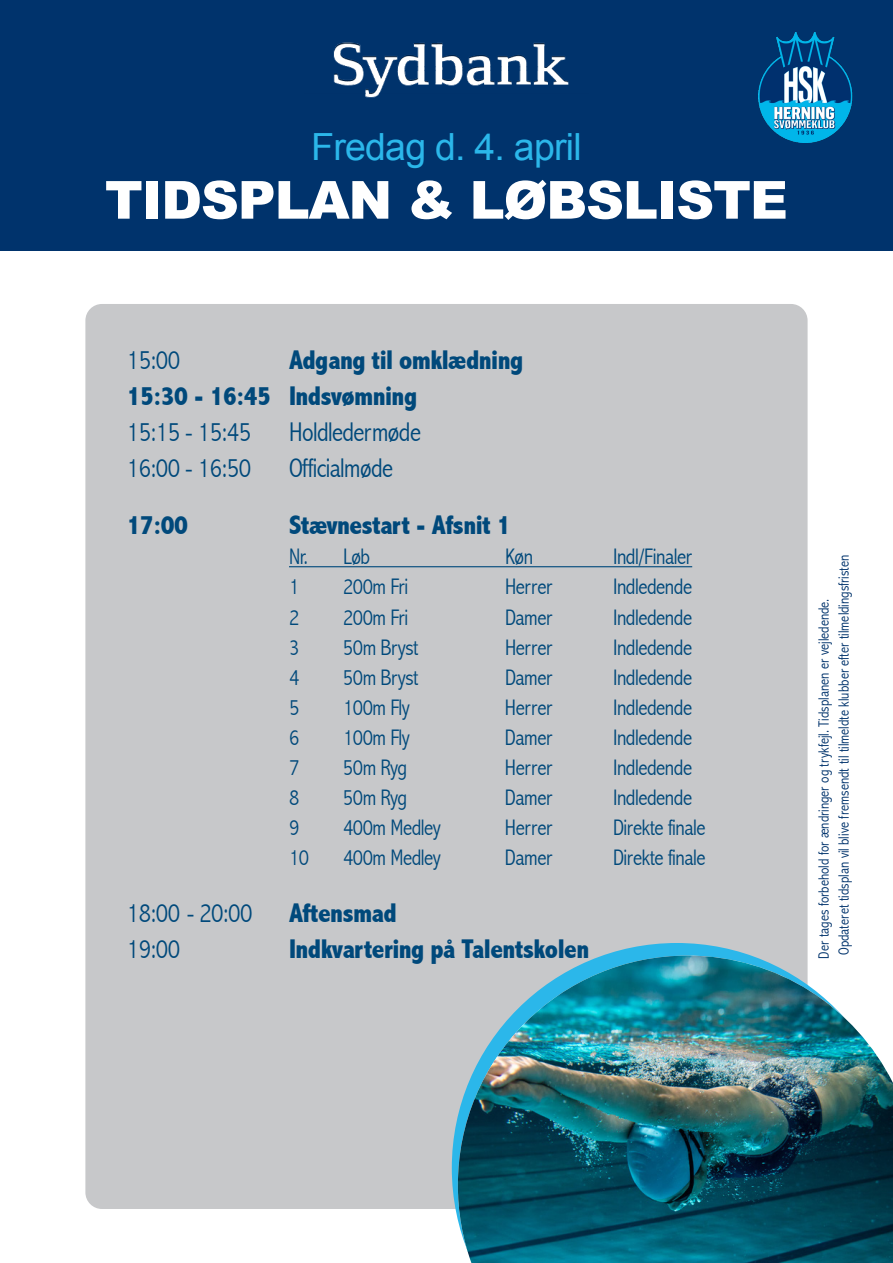
<style>
.page{position:relative;width:893px;height:1263px;background:#fff}
.page>*{position:absolute;margin:0;border:0;box-sizing:border-box;transform-origin:0 0}
.t1{font:900 52.5px "Arial";letter-spacing:-.02em;color:#fff}
.t2{font:37.5px "Arial";letter-spacing:-.02em;color:#2bb7ea}
.t3{font:800 condensed 27.15px "Abadi";letter-spacing:-.02em;color:#00497b}
.t4{font:300 condensed 27.15px "Abadi";letter-spacing:-.02em;color:#00497b}
.t5{font:300 condensed 22.5px "Abadi";letter-spacing:-.02em;color:#00497b}
.t6{font:300 condensed 15px "Abadi";color:#00336c}
</style>
<div class="page">
<div style="left:0;top:0;width:893px;height:251px;background:#00336c"></div>
<img style="left:333px;top:42px;width:236px;height:56px">
<img style="left:758px;top:32px;width:95px;height:111px">
<div style="left:85px;top:304px;width:723px;height:905px;background:#c7c8ca;border-radius:17px"></div>
<hr style="left:289px;top:566px;width:403px;height:1px;background:#00497b">
<svg style="left:452px;top:943px;width:356px;height:277px"></svg>
<img style="left:458px;top:955px;width:435px;height:308px">
<p class="t2" style="left:311px;top:122px;width:272px">Fredag d. 4. april</p>
<p class="t1" style="left:105px;top:162px;width:684px">TIDSPLAN &amp; LØBSLISTE</p>
<p class="t4" style="left:127px;top:344px;width:55px">15:00</p>
<p class="t3" style="left:289px;top:344px;width:236px">Adgang til omklædning</p>
<p class="t3" style="left:127px;top:380px;width:292px">15:30 - 16:45 Indsvømning</p>
<p class="t4" style="left:127px;top:416px;width:126px">15:15 - 15:45</p>
<p class="t4" style="left:289px;top:416px;width:133px">Holdledermøde</p>
<p class="t4" style="left:127px;top:453px;width:126px">16:00 - 16:50</p>
<p class="t4" style="left:289px;top:453px;width:106px">Officialmøde</p>
<p class="t3" style="left:127px;top:510px;width:63px">17:00</p>
<p class="t3" style="left:289px;top:510px;width:223px">Stævnestart - Afsnit 1</p>
<p class="t5" style="left:289px;top:544px;width:83px">Nr. Løb</p>
<p class="t5" style="left:505px;top:544px;width:30px">Køn</p>
<p class="t5" style="left:613px;top:544px;width:81px">Indl/Finaler</p>
<p class="t5" style="left:289px;top:574px;width:12px">1</p>
<p class="t5" style="left:343px;top:574px;width:67px">200m Fri</p>
<p class="t5" style="left:505px;top:574px;width:49px">Herrer</p>
<p class="t5" style="left:613px;top:574px;width:81px">Indledende</p>
<p class="t5" style="left:289px;top:604px;width:12px">2</p>
<p class="t5" style="left:343px;top:604px;width:67px">200m Fri</p>
<p class="t5" style="left:505px;top:604px;width:49px">Damer</p>
<p class="t5" style="left:613px;top:604px;width:81px">Indledende</p>
<p class="t5" style="left:289px;top:634px;width:12px">3</p>
<p class="t5" style="left:343px;top:634px;width:77px">50m Bryst</p>
<p class="t5" style="left:505px;top:634px;width:49px">Herrer</p>
<p class="t5" style="left:613px;top:634px;width:81px">Indledende</p>
<p class="t5" style="left:289px;top:664px;width:12px">4</p>
<p class="t5" style="left:343px;top:664px;width:77px">50m Bryst</p>
<p class="t5" style="left:505px;top:664px;width:49px">Damer</p>
<p class="t5" style="left:613px;top:664px;width:81px">Indledende</p>
<p class="t5" style="left:289px;top:694px;width:12px">5</p>
<p class="t5" style="left:343px;top:694px;width:68px">100m Fly</p>
<p class="t5" style="left:505px;top:694px;width:49px">Herrer</p>
<p class="t5" style="left:613px;top:694px;width:81px">Indledende</p>
<p class="t5" style="left:289px;top:724px;width:12px">6</p>
<p class="t5" style="left:343px;top:724px;width:68px">100m Fly</p>
<p class="t5" style="left:505px;top:724px;width:49px">Damer</p>
<p class="t5" style="left:613px;top:724px;width:81px">Indledende</p>
<p class="t5" style="left:289px;top:754px;width:12px">7</p>
<p class="t5" style="left:343px;top:754px;width:66px">50m Ryg</p>
<p class="t5" style="left:505px;top:754px;width:49px">Herrer</p>
<p class="t5" style="left:613px;top:754px;width:81px">Indledende</p>
<p class="t5" style="left:289px;top:784px;width:12px">8</p>
<p class="t5" style="left:343px;top:784px;width:66px">50m Ryg</p>
<p class="t5" style="left:505px;top:784px;width:49px">Damer</p>
<p class="t5" style="left:613px;top:784px;width:81px">Indledende</p>
<p class="t5" style="left:289px;top:814px;width:12px">9</p>
<p class="t5" style="left:343px;top:814px;width:99px">400m Medley</p>
<p class="t5" style="left:505px;top:814px;width:49px">Herrer</p>
<p class="t5" style="left:613px;top:814px;width:94px">Direkte finale</p>
<p class="t5" style="left:289px;top:844px;width:22px">10</p>
<p class="t5" style="left:343px;top:844px;width:99px">400m Medley</p>
<p class="t5" style="left:505px;top:844px;width:49px">Damer</p>
<p class="t5" style="left:613px;top:844px;width:94px">Direkte finale</p>
<p class="t4" style="left:127px;top:897px;width:127px">18:00 - 20:00</p>
<p class="t3" style="left:289px;top:897px;width:109px">Aftensmad</p>
<p class="t4" style="left:127px;top:933px;width:55px">19:00</p>
<p class="t3" style="left:289px;top:933px;width:302px">Indkvartering på Talentskolen</p>
<p class="t6" style="left:835px;top:955px;width:402px;rotate:-90deg">Opdateret tidsplan vil blive fremsendt til tilmeldte klubber efter tilmeldingsfristen</p>
<p class="t6" style="left:815px;top:958px;width:361px;rotate:-90deg">Der tages forbehold for ændringer og trykfejl. Tidsplanen er vejledende.</p>
</div>
